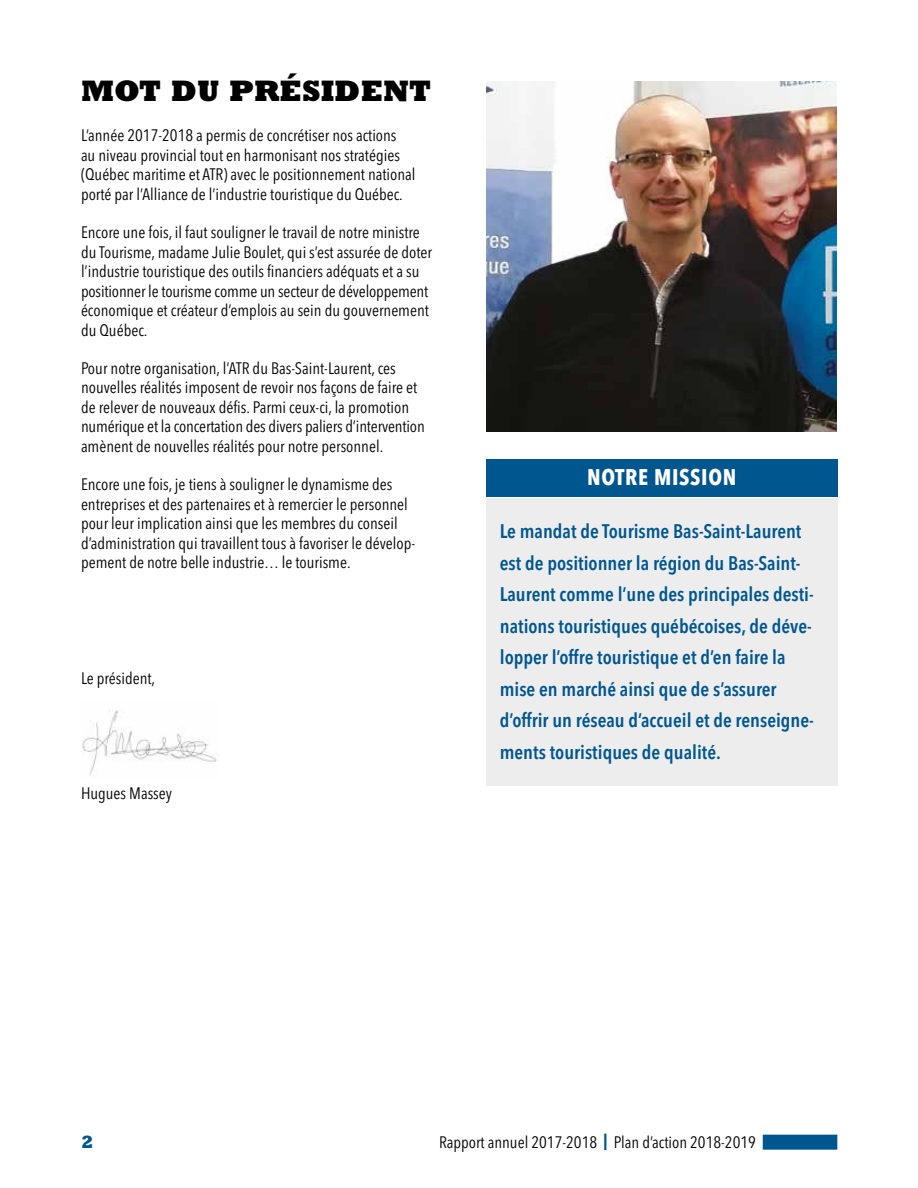
<style>
.page{position:relative;width:918px;height:1188px;background:#fff}
.page>*{position:absolute;margin:0;border:0;box-sizing:border-box;transform-origin:0 0}
.t1{font:800 30px "Rockwell Std";color:#000}
.t2{font:700 22.5px "Avenir Next Condensed";letter-spacing:.03em;color:#fff}
.t3{font:600 19.5px/31.5px "Avenir Next Condensed";color:#00568f}
.t4{font:800 18px "Rockwell Std";color:#00568f}
.t5{font:16.5px/19.5px "Avenir Next Condensed";color:#000}
.s1{font-weight:700;color:#00568f}
</style>
<div class="page">
<div style="left:763px;top:1135px;width:74px;height:15px;background:#00568f"></div>
<img style="left:81px;top:710px;width:136px;height:66px">
<img style="left:486px;top:81px;width:351px;height:351px">
<div style="left:486px;top:459px;width:351px;height:37px;background:#00568f"></div>
<div style="left:486px;top:499px;width:351px;height:287px;background:#ededed"></div>
<h1 class="t1" style="left:81px;top:73px;width:352px">MOT DU PRÉSIDENT</h1>
<p class="t5" style="left:81px;top:126px;width:336px">L’année 2017-2018 a permis de concrétiser nos actions<br>au niveau provincial tout en harmonisant nos stratégies (Québec maritime et ATR) avec le positionnement national porté par l’Alliance de l’industrie touristique du Québec.</p>
<p class="t5" style="left:81px;top:222px;width:353px">Encore une fois, il faut souligner le travail de notre ministre du Tourisme, madame Julie Boulet, qui s’est assurée de doter l’industrie touristique des outils financiers adéquats et a su positionner le tourisme comme un secteur de développement économique et créateur d’emplois au sein du gouvernement du Québec.</p>
<p class="t5" style="left:81px;top:358px;width:345px">Pour notre organisation, l’ATR du Bas-Saint-Laurent, ces nouvelles réalités imposent de revoir nos façons de faire et de relever de nouveaux défis. Parmi ceux-ci, la promotion numérique et la concertation des divers paliers d’intervention amènent de nouvelles réalités pour notre personnel.</p>
<p class="t5" style="left:81px;top:475px;width:334px">Encore une fois, je tiens à souligner le dynamisme des entreprises et des partenaires et à remercier le personnel pour leur implication ainsi que les membres du conseil d’administration qui travaillent tous à favoriser le dévelop&shy;pement de notre belle industrie… le tourisme.</p>
<p class="t5" style="left:81px;top:668px;width:76px">Le président,</p>
<p class="t5" style="left:81px;top:783px;width:93px">Hugues Massey</p>
<h2 class="t2" style="left:587px;top:463px;width:151px">NOTRE MISSION</h2>
<p class="t3" style="left:500px;top:516px;width:315px">Le mandat de Tourisme Bas-Saint-Laurent est de positionner la région du Bas-Saint-Laurent comme l’une des principales desti&shy;nations touristiques québécoises, de déve&shy;lopper l’offre touristique et d’en faire la mise en marché ainsi que de s’assurer d’offrir un réseau d’accueil et de renseigne&shy;ments touristiques de qualité.</p>
<p class="t4" style="left:81px;top:1130px;width:14px">2</p>
<p class="t5" style="left:439px;top:1132px;width:318px">Rapport annuel 2017-2018 <span class="s1">|</span> Plan d’action 2018-2019</p>
</div>
